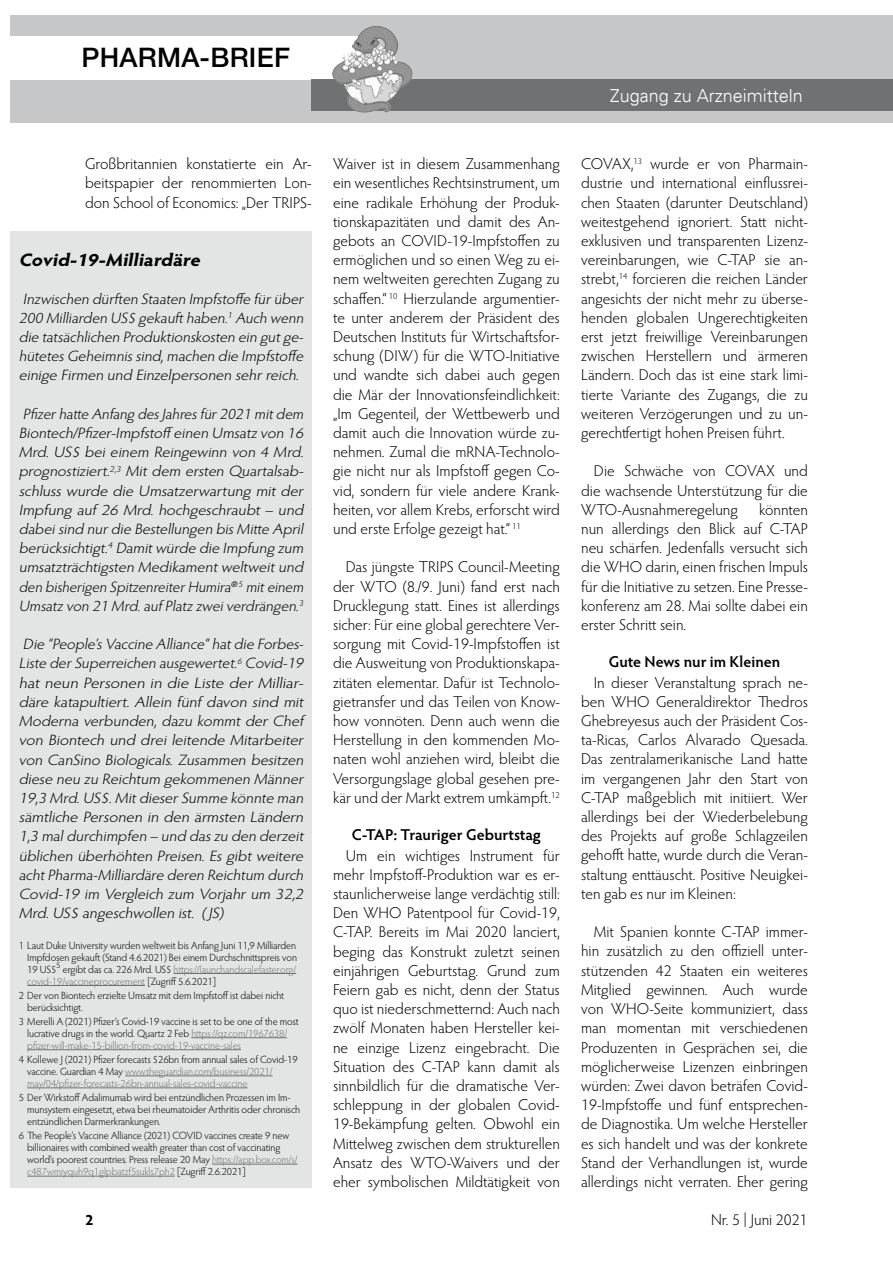
<style>
.page{position:relative;width:893px;height:1263px;background:#fff}
.page>*{position:absolute;margin:0;border:0;box-sizing:border-box;transform-origin:0 0}
.t1{font:500 27px "Helvetica Neue LT";letter-spacing:.01em;color:#000}
.t2{font:300 18px "Univers";color:#fff}
.t3{font:italic 700 18px "Hypatia Sans Pro";color:#000;scale:1.1 1}
.t4{font:300 15.75px/19.2px "Hypatia Sans Pro";color:#000;text-align:justify}
.t5{font:600 15.75px "Hypatia Sans Pro";color:#000}
.t6{font:15.75px "Hypatia Sans Pro Light 2";color:#000}
.t7{font:italic 300 15px/19.2px "Hypatia Sans Pro";letter-spacing:-.005em;color:#000;text-align:justify;scale:1.07 1}
.t8{font:italic 300 15px/19.2px "Hypatia Sans Pro";letter-spacing:-.005em;color:#000;text-align:justify;scale:1.05 1}
.t9{font:700 15px "Hypatia Sans Pro";color:#000}
.t10{font:300 10.5px/12px "Hypatia Sans Pro";letter-spacing:-.01em;color:#000}
.t11{font:300 10.5px/12px "Hypatia Sans Pro";letter-spacing:-.01em;color:#707172}
.t12{font:300 8.7px "Hypatia Sans Pro";color:#000}
.s1{color:#000}
.s2{color:#707172}
</style>
<div class="page">
<div style="left:10px;top:15px;width:868px;height:108px;background:#c6c7c8"></div>
<div style="left:8px;top:36px;width:363px;height:43px;background:#fff"></div>
<div style="left:311px;top:79px;width:567px;height:32px;background:#707172"></div>
<img style="left:344px;top:26px;width:30px;height:34px">
<div style="left:862px;top:15px;width:31px;height:108px;background:#c6c7c8"></div>
<div style="left:846px;top:79px;width:47px;height:32px;background:#707172"></div>
<div style="left:10px;top:231px;width:302px;height:956px;background:#e3e4e4"></div>
<hr style="left:174px;top:973px;width:122px;height:1px;background:#707172">
<hr style="left:27px;top:985px;width:118px;height:1px;background:#707172">
<hr style="left:191px;top:1037px;width:96px;height:1px;background:#707172">
<hr style="left:27px;top:1049px;width:214px;height:1px;background:#707172">
<hr style="left:125px;top:1075px;width:148px;height:1px;background:#707172">
<hr style="left:27px;top:1087px;width:221px;height:1px;background:#707172">
<hr style="left:212px;top:1164px;width:86px;height:1px;background:#707172">
<hr style="left:27px;top:1176px;width:148px;height:1px;background:#707172">
<h1 class="t1" style="left:81px;top:42px;width:210px">PHARMA-BRIEF</h1>
<p class="t4" style="left:85px;top:154px;width:228px">Großbritannien konstatierte ein Ar&shy;beitspapier der renommierten Lon&shy;don School of Economics: „Der TRIPS-</p>
<p class="t4" style="left:333px;top:154px;width:228px">Waiver ist in diesem Zusammenhang ein wesentliches Rechtsinstrument, um eine radikale Erhöhung der Produk&shy;tionskapazitäten und damit des An&shy;gebots an COVID-19-Impfstoffen zu ermöglichen und so einen Weg zu ei&shy;nem weltweiten gerechten Zugang zu schaffen.“ <sup>10</sup> Hierzulande argumentier&shy;te unter anderem der Präsident des Deutschen Instituts für Wirtschaftsfor&shy;schung (DIW) für die WTO-Initiative und wandte sich dabei auch gegen die Mär der Innovationsfeindlichkeit: „Im Gegenteil, der Wettbewerb und damit auch die Innovation würde zu&shy;nehmen. Zumal die mRNA-Technolo&shy;gie nicht nur als Impfstoff gegen Co&shy;vid, sondern für viele andere Krank&shy;heiten, vor allem Krebs, erforscht wird und erste Erfolge gezeigt hat.“ <sup>11</sup></p>
<p class="t4" style="left:333px;top:557px;width:228px;text-indent:13px">Das jüngste TRIPS Council-Meeting der WTO (8./9. Juni) fand erst nach Drucklegung statt. Eines ist allerdings sicher: Für eine global gerechtere Ver&shy;sorgung mit Covid-19-Impfstoffen ist die Ausweitung von Produktionskapa&shy;zitäten elementar. Dafür ist Technolo&shy;gietransfer und das Teilen von Know&shy;how vonnöten. Denn auch wenn die Herstellung in den kommenden Mo&shy;naten wohl anziehen wird, bleibt die Versorgungslage global gesehen pre&shy;kär und der Markt extrem umkämpft.<sup>12</sup></p>
<p class="t5" style="left:352px;top:823px;width:190px">C-TAP: Trauriger Geburtstag</p>
<p class="t4" style="left:333px;top:845px;width:228px;text-indent:13px">Um ein wichtiges Instrument für mehr Impfstoff-Produktion war es er&shy;staunlicherweise lange verdächtig still:<br>Den WHO Patentpool für Covid-19, C-TAP. Bereits im Mai 2020 lanciert, beging das Konstrukt zuletzt seinen einjährigen Geburtstag. Grund zum Feiern gab es nicht, denn der Status quo ist niederschmetternd: Auch nach zwölf Monaten haben Hersteller kei&shy;ne einzige Lizenz eingebracht. Die Situation des C-TAP kann damit als sinnbildlich für die dramatische Ver&shy;schleppung in der globalen Covid-19-Bekämpfung gelten. Obwohl ein Mittelweg zwischen dem strukturellen Ansatz des WTO-Waivers und der eher symbolischen Mildtätigkeit von</p>
<p class="t3" style="left:19px;top:247px;width:170px">Covid-19-Milliardäre</p>
<p class="t7" style="left:19px;top:289px;width:271px">Inzwischen dürften Staaten Impfstoffe fürüber 200 Milliarden US$ gekauft haben.<sup>1</sup> Auch wenn die tatsächlichen Produktionskosten ein gutge&shy;hütetesGeheimnissind,machen die Impfstoffe einige Firmen und Einzelpersonen sehrreich.</p>
<p class="t8" style="left:19px;top:404px;width:276px">Pfizerhatte Anfang desJahresfür2021 mitdem Biontech/Pfizer-Impfstoff einen Umsatzvon 16<br>Mrd. US$ bei einem Reingewinn von 4 Mrd. prognostiziert.<sup>2,3</sup> Mit dem ersten Quartalsab&shy;schluss wurde die Umsatzerwartung mit der Impfung auf 26 Mrd. hochgeschraubt – und dabeisind nurdie Bestellungen bisMitte April berücksichtigt.<sup>4</sup> Damitwürde die Impfung zum umsatzträchtigsten Medikamentweltweitund den bisherigen SpitzenreiterHumira<sup>®</sup><sup>5</sup> miteinem Umsatzvon 21 Mrd.auf Platzzweiverdrängen.<sup>3</sup></p>
<p class="t7" style="left:19px;top:634px;width:271px;text-align:left">Die “People’sVaccine Alliance”hatdie Forbes-Liste derSuperreichen ausgewertet.<sup>6</sup> Covid-19 hat neun Personen in die Liste der Milliar&shy;däre katapultiert. Allein fünf davon sind mit Moderna verbunden, dazu kommt der Chef von Biontech und drei leitende Mitarbeiter von CanSino Biologicals. Zusammen besitzen diese neu zu Reichtum gekommenen Männer 19,3 Mrd.US$.MitdieserSumme könnte man sämtliche Personen in den ärmsten Ländern 1,3 maldurchimpfen – und daszu den derzeit üblichen überhöhten Preisen. Es gibt weitere achtPharma-Milliardäre deren Reichtum durch Covid-19 im Vergleich zum Vorjahr um 32,2<br>Mrd.US$ angeschwollen ist. ( JS)</p>
<p class="t10" style="left:27px;top:939px;width:271px;text-align:justify;text-indent:-9px">1 Laut Duke University wurden weltweit bis Anfang Juni 11,9 Milliarden Impfdosen gekauft (Stand 4.6.2021) Bei einem Durchschnittspreis von 19 US$</p>
<p class="t12" style="left:56px;top:959px;width:6px">5</p>
<p class="t11" style="left:27px;top:963px;width:270px;text-indent:36px"><span class="s1">ergibt das ca. 226 Mrd. US$</span> https://launchandscalefaster.org/ covid-19/vaccineprocurement <span class="s1">[Zugriff 5.6.2021]</span></p>
<p class="t10" style="left:27px;top:989px;width:258px;text-indent:-9px">2 Der von Biontech erzielte Umsatz mit dem Impfstoff ist dabei nicht berücksichtigt.</p>
<p class="t10" style="left:27px;top:1015px;width:273px;text-indent:-9px">3 Merelli A (2021) Pfizer’s Covid-19 vaccine is set to be one of the most lucrative drugs in the world. Quartz 2 Feb <span class="s2">https://qz.com/1967638/ pfizer-will-make-15-billion-from-covid-19-vaccine-sales</span></p>
<p class="t11" style="left:27px;top:1053px;width:272px;text-indent:-9px"><span class="s1">4 Kollewe J (2021) Pfizer forecasts $26bn from annual sales of Covid-19 vaccine. Guardian 4 May</span> www.theguardian.com/business/2021/ may/04/pfizer-forecasts-26bn-annual-sales-covid-vaccine</p>
<p class="t10" style="left:27px;top:1091px;width:274px;text-indent:-9px">5 Der Wirkstoff Adalimumab wird bei entzündlichen Prozessen im Im&shy;munsystem eingesetzt, etwa bei rheumatoider Arthritis oder chronisch entzündlichen Darmerkrankungen.</p>
<p class="t10" style="left:27px;top:1129px;width:272px;text-indent:-9px">6 The People’s Vaccine Alliance (2021) COVID vaccines create 9 new billionaires with combined wealth greater than cost of vaccinating world’s poorest countries. Press release 20 May <span class="s2">https://app.box.com/s/ c487wmiyquh9q1glpbatzf5sukls7ph2</span> [Zugriff 2.6.2021]</p>
<p class="t2" style="left:610px;top:85px;width:195px">Zugang zu Arzneimitteln</p>
<p class="t4" style="left:581px;top:154px;width:228px">COVAX,<sup>13</sup> wurde er von Pharmain&shy;dustrie und international einflussrei&shy;chen Staaten (darunter Deutschland) weitestgehend ignoriert. Statt nicht&shy;exklusiven und transparenten Lizenz&shy;vereinbarungen, wie C-TAP sie an&shy;strebt,<sup>14</sup> forcieren die reichen Länder angesichts der nicht mehr zu überse&shy;henden globalen Ungerechtigkeiten erst jetzt freiwillige Vereinbarungen zwischen Herstellern und ärmeren Ländern. Doch das ist eine stark limi&shy;tierte Variante des Zugangs, die zu weiteren Verzögerungen und zu un&shy;gerechtfertigt hohen Preisen führt.</p>
<p class="t4" style="left:581px;top:461px;width:228px;text-indent:13px">Die Schwäche von COVAX und die wachsende Unterstützung für die WTO-Ausnahmeregelung</p>
<p class="t4" style="left:581px;top:499px;width:228px;text-indent:178px">könnten nun allerdings den Blick auf C-TAP neu schärfen. Jedenfalls versucht sich die WHO darin, einen frischen Impuls für die Initiative zu setzen. Eine Presse&shy;konferenz am 28. Mai sollte dabei ein erster Schritt sein.</p>
<p class="t5" style="left:609px;top:651px;width:173px">Gute News nur im Kleinen</p>
<p class="t4" style="left:581px;top:672px;width:228px;text-indent:13px">In dieser Veranstaltung sprach ne&shy;ben WHO Generaldirektor Thedros Ghebreyesus auch der Präsident Cos&shy;ta-Ricas, Carlos Alvarado Quesada.<br>Das zentralamerikanische Land hatte im vergangenen Jahr den Start von C-TAP maßgeblich mit initiiert. Wer allerdings bei der Wiederbelebung des Projekts auf große Schlagzeilen gehofft hatte, wurde durch die Veran&shy;staltung enttäuscht. Positive Neuigkei&shy;ten gab es nur im Kleinen:</p>
<p class="t4" style="left:581px;top:922px;width:228px;text-indent:13px">Mit Spanien konnte C-TAP immer&shy;hin zusätzlich zu den offiziell unter&shy;stützenden 42 Staaten ein weiteres Mitglied gewinnen. Auch wurde von WHO-Seite kommuniziert, dass man momentan mit verschiedenen Produzenten in Gesprächen sei, die möglicherweise Lizenzen einbringen würden: Zwei davon beträfen Covid-19-Impfstoffe und fünf entsprechen&shy;de Diagnostika. Um welche Hersteller es sich handelt und was der konkrete Stand der Verhandlungen ist, wurde allerdings nicht verraten. Eher gering</p>
<p class="t9" style="left:85px;top:1209px;width:10px">2</p>
<p class="t6" style="left:711px;top:1210px;width:98px">Nr. 5 | Juni 2021</p>
</div>
